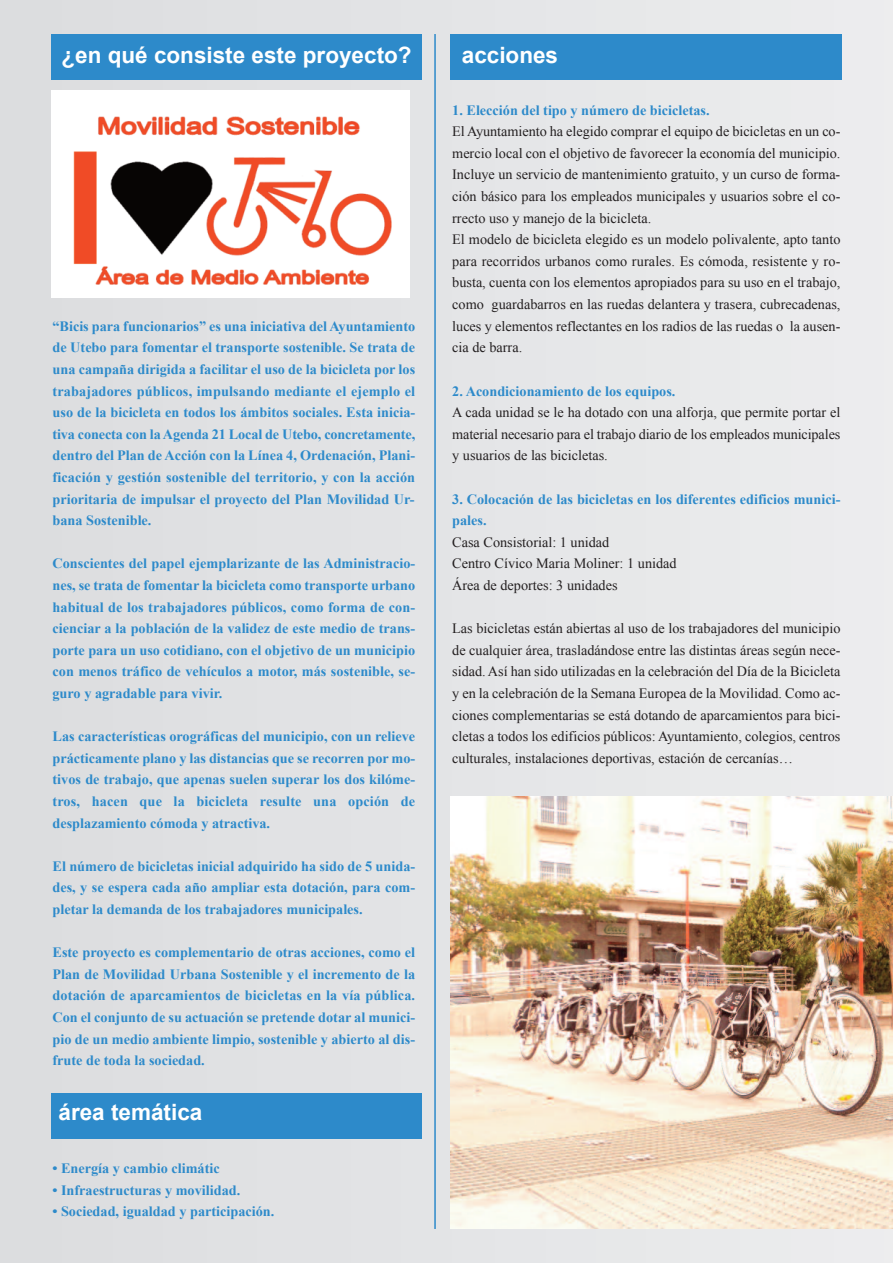
<style>
.page{position:relative;width:893px;height:1263px;background:#e3e4e6}
.page>*{position:absolute;margin:0;border:0;box-sizing:border-box;transform-origin:0 0}
.t1{font:700 22.5px "Arial";color:#fff}
.t2{font:700 14.25px/21.6px "Times New Roman";color:#2d8aca;text-align:justify}
.t3{font:14.25px/21.6px "Times New Roman";color:#231f20}
</style>
<div class="page">
<div style="left:51px;top:34px;width:371px;height:46px;background:#2d8aca"></div>
<div style="left:51px;top:1093px;width:371px;height:46px;background:#2d8aca"></div>
<div style="left:451px;top:34px;width:391px;height:46px;background:#2d8aca"></div>
<img style="left:51px;top:90px;width:359px;height:208px">
<hr style="left:434px;top:34px;width:2px;height:1195px;background:#2d8aca">
<img style="left:451px;top:797px;width:442px;height:432px">
<h1 class="t1" style="left:62px;top:43px;width:352px">¿en qué consiste este proyecto?</h1>
<p class="t2" style="left:53px;top:315px;width:364px">“Bicis para funcionarios” es una iniciativa del Ayuntamiento de Utebo para fomentar el transporte sostenible. Se trata de una campaña dirigida a facilitar el uso de la bicicleta por los trabajadores públicos, impulsando mediante el ejemplo el uso de la bicicleta en todos los ámbitos sociales. Esta inicia&shy;tiva conecta con la Agenda 21 Local de Utebo, concretamente, dentro del Plan de Acción con la Línea 4, Ordenación, Plani&shy;ficación y gestión sostenible del territorio, y con la acción prioritaria de impulsar el proyecto del Plan Movilidad Ur&shy;bana Sostenible.</p>
<p class="t2" style="left:53px;top:553px;width:364px">Conscientes del papel ejemplarizante de las Administracio&shy;nes, se trata de fomentar la bicicleta como transporte urbano habitual de los trabajadores públicos, como forma de con&shy;cienciar a la población de la validez de este medio de trans&shy;porte para un uso cotidiano, con el objetivo de un municipio con menos tráfico de vehículos a motor, más sostenible, se&shy;guro y agradable para vivir.</p>
<p class="t2" style="left:53px;top:725px;width:364px">Las características orográficas del municipio, con un relieve prácticamente plano y las distancias que se recorren por mo&shy;tivos de trabajo, que apenas suelen superar los dos kilóme&shy;tros, hacen que la bicicleta resulte una opción de desplazamiento cómoda y atractiva.</p>
<p class="t2" style="left:53px;top:855px;width:364px">El número de bicicletas inicial adquirido ha sido de 5 unida&shy;des, y se espera cada año ampliar esta dotación, para com&shy;pletar la demanda de los trabajadores municipales.</p>
<p class="t2" style="left:52px;top:941px;width:364px">Este proyecto es complementario de otras acciones, como el Plan de Movilidad Urbana Sostenible y el incremento de la dotación de aparcamientos de bicicletas en la vía pública.<br>Con el conjunto de su actuación se pretende dotar al munici&shy;pio de un medio ambiente limpio, sostenible y abierto al dis&shy;frute de toda la sociedad.</p>
<h1 class="t1" style="left:59px;top:1100px;width:145px">área temática</h1>
<p class="t2" style="left:52px;top:1157px;width:169px">• Energía y cambio climátic</p>
<p class="t2" style="left:52px;top:1179px;width:189px">• Infraestructuras y movilidad.</p>
<p class="t2" style="left:52px;top:1201px;width:223px">• Sociedad, igualdad y participación.</p>
<h1 class="t1" style="left:462px;top:43px;width:98px">acciones</h1>
<p class="t2" style="left:452px;top:99px;width:259px">1. Elección del tipo y número de bicicletas.</p>
<p class="t3" style="left:452px;top:121px;width:390px">El Ayuntamiento ha elegido comprar el equipo de bicicletas en un co&shy;mercio local con el objetivo de favorecer la economía del municipio.<br>Incluye un servicio de mantenimiento gratuito, y un curso de forma&shy;ción básico para los empleados municipales y usuarios sobre el co&shy;rrecto uso y manejo de la bicicleta.<br>El modelo de bicicleta elegido es un modelo polivalente, apto tanto para recorridos urbanos como rurales. Es cómoda, resistente y ro&shy;busta, cuenta con los elementos apropiados para su uso en el trabajo, como guardabarros en las ruedas delantera y trasera, cubrecadenas, luces y elementos reflectantes en los radios de las ruedas o la ausen&shy;cia de barra.</p>
<p class="t2" style="left:452px;top:380px;width:225px">2. Acondicionamiento de los equipos.</p>
<p class="t3" style="left:452px;top:401px;width:390px;text-align:justify">A cada unidad se le ha dotado con una alforja, que permite portar el material necesario para el trabajo diario de los empleados municipales y usuarios de las bicicletas.</p>
<p class="t2" style="left:452px;top:488px;width:390px">3. Colocación de las bicicletas en los diferentes edificios munici&shy;pales.</p>
<p class="t3" style="left:452px;top:531px;width:226px">Casa Consistorial: 1 unidad<br>Centro Cívico Maria Moliner: 1 unidad<br>Área de deportes: 3 unidades</p>
<p class="t3" style="left:452px;top:617px;width:390px;text-align:justify">Las bicicletas están abiertas al uso de los trabajadores del municipio de cualquier área, trasladándose entre las distintas áreas según nece&shy;sidad. Así han sido utilizadas en la celebración del Día de la Bicicleta y en la celebración de la Semana Europea de la Movilidad. Como ac&shy;ciones complementarias se está dotando de aparcamientos para bici&shy;cletas a todos los edificios públicos: Ayuntamiento, colegios, centros culturales, instalaciones deportivas, estación de cercanías…</p>
</div>
